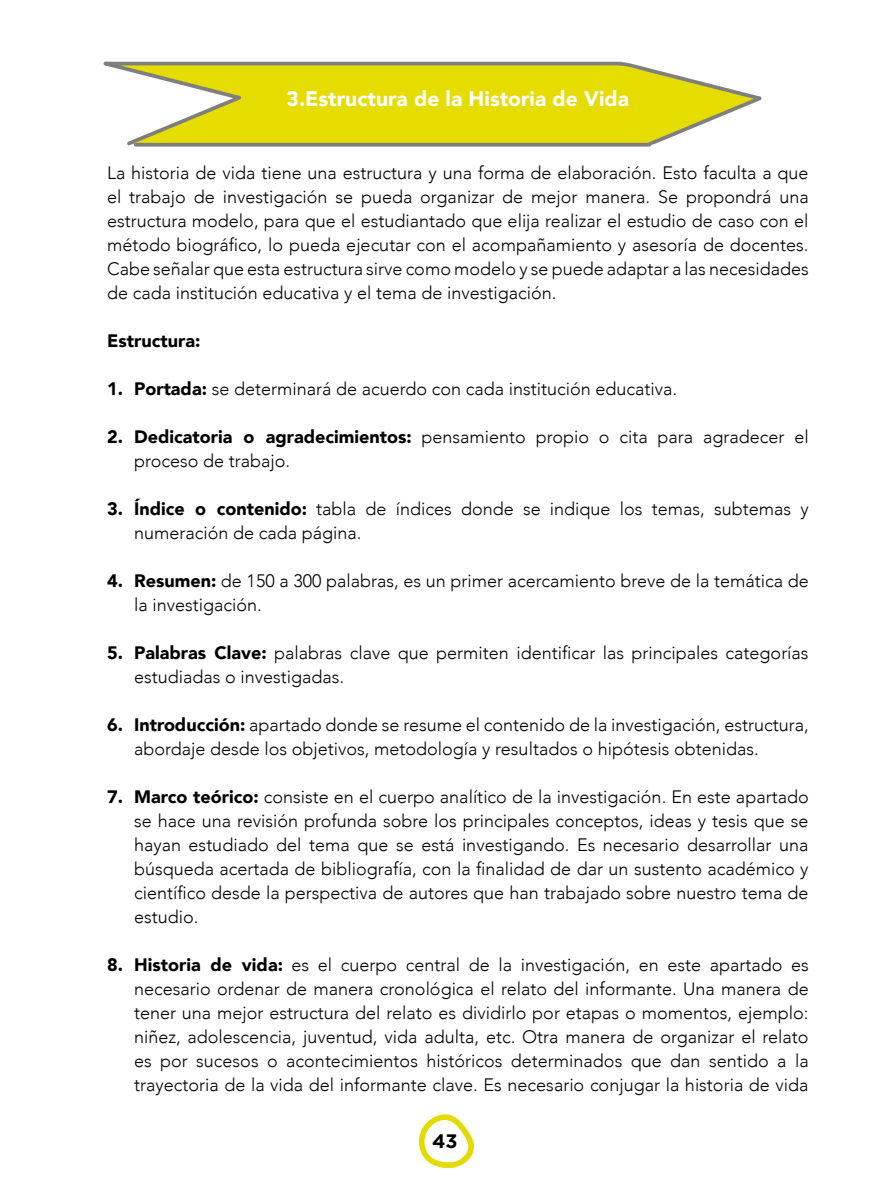
<style>
.page{position:relative;width:893px;height:1191px;background:#fff}
.page>*{position:absolute;margin:0;border:0;box-sizing:border-box;transform-origin:0 0}
.t1{font:900 21px "Avenir";color:#fff}
.t2{font:700 19.5px "Gotham";color:#000}
.t3{font:300 18px/24px "Avenir";color:#000}
.t4{font:900 18px "Avenir";color:#000}
.s1{font-weight:900}
</style>
<div class="page">
<svg style="left:419px;top:1114px;width:56px;height:54px"></svg>
<svg style="left:103px;top:62px;width:659px;height:85px;fill:#e5dc00"></svg>
<p class="t1" style="left:287px;top:81px;width:344px">3.Estructura de la Historia de Vida</p>
<p class="t3" style="left:107px;top:161px;width:703px;text-align:justify">La historia de vida tiene una estructura y una forma de elaboración. Esto faculta a que el trabajo de investigación se pueda organizar de mejor manera. Se propondrá una estructura modelo, para que el estudiantado que elija realizar el estudio de caso con el método biográfico, lo pueda ejecutar con el acompañamiento y asesoría de docentes.<br>Cabe señalar que esta estructura sirve como modelo y se puede adaptar a las necesidades de cada institución educativa y el tema de investigación.</p>
<p class="t4" style="left:107px;top:325px;width:95px">Estructura:</p>
<p class="t3" style="left:107px;top:377px;width:572px"><span class="s1">1. Portada:</span> se determinará de acuerdo con cada institución educativa.</p>
<p class="t3" style="left:134px;top:425px;width:676px;text-indent:-27px"><span class="s1">2. Dedicatoria o agradecimientos:</span> pensamiento propio o cita para agradecer el proceso de trabajo.</p>
<p class="t3" style="left:134px;top:497px;width:676px;text-indent:-27px"><span class="s1">3. Índice o contenido:</span> tabla de índices donde se indique los temas, subtemas y numeración de cada página.</p>
<p class="t3" style="left:134px;top:569px;width:676px;text-indent:-27px"><span class="s1">4. Resumen:</span> de 150 a 300 palabras, es un primer acercamiento breve de la temática de la investigación.</p>
<p class="t3" style="left:134px;top:641px;width:676px;text-indent:-27px"><span class="s1">5. Palabras Clave:</span> palabras clave que permiten identificar las principales categorías estudiadas o investigadas.</p>
<p class="t3" style="left:134px;top:713px;width:676px;text-indent:-27px"><span class="s1">6. Introducción:</span> apartado donde se resume el contenido de la investigación, estructura, abordaje desde los objetivos, metodología y resultados o hipótesis obtenidas.</p>
<p class="t3" style="left:134px;top:785px;width:676px;text-align:justify;text-indent:-27px"><span class="s1">7. Marco teórico:</span> consiste en el cuerpo analítico de la investigación. En este apartado se hace una revisión profunda sobre los principales conceptos, ideas y tesis que se hayan estudiado del tema que se está investigando. Es necesario desarrollar una búsqueda acertada de bibliografía, con la finalidad de dar un sustento académico y científico desde la perspectiva de autores que han trabajado sobre nuestro tema de estudio.</p>
<p class="t3" style="left:134px;top:953px;width:676px;text-align:justify;text-indent:-27px"><span class="s1">8. Historia de vida:</span> es el cuerpo central de la investigación, en este apartado es necesario ordenar de manera cronológica el relato del informante. Una manera de tener una mejor estructura del relato es dividirlo por etapas o momentos, ejemplo: niñez, adolescencia, juventud, vida adulta, etc. Otra manera de organizar el relato es por sucesos o acontecimientos históricos determinados que dan sentido a la trayectoria de la vida del informante clave. Es necesario conjugar la historia de vida</p>
<p class="t2" style="left:432px;top:1128px;width:27px">43</p>
</div>
